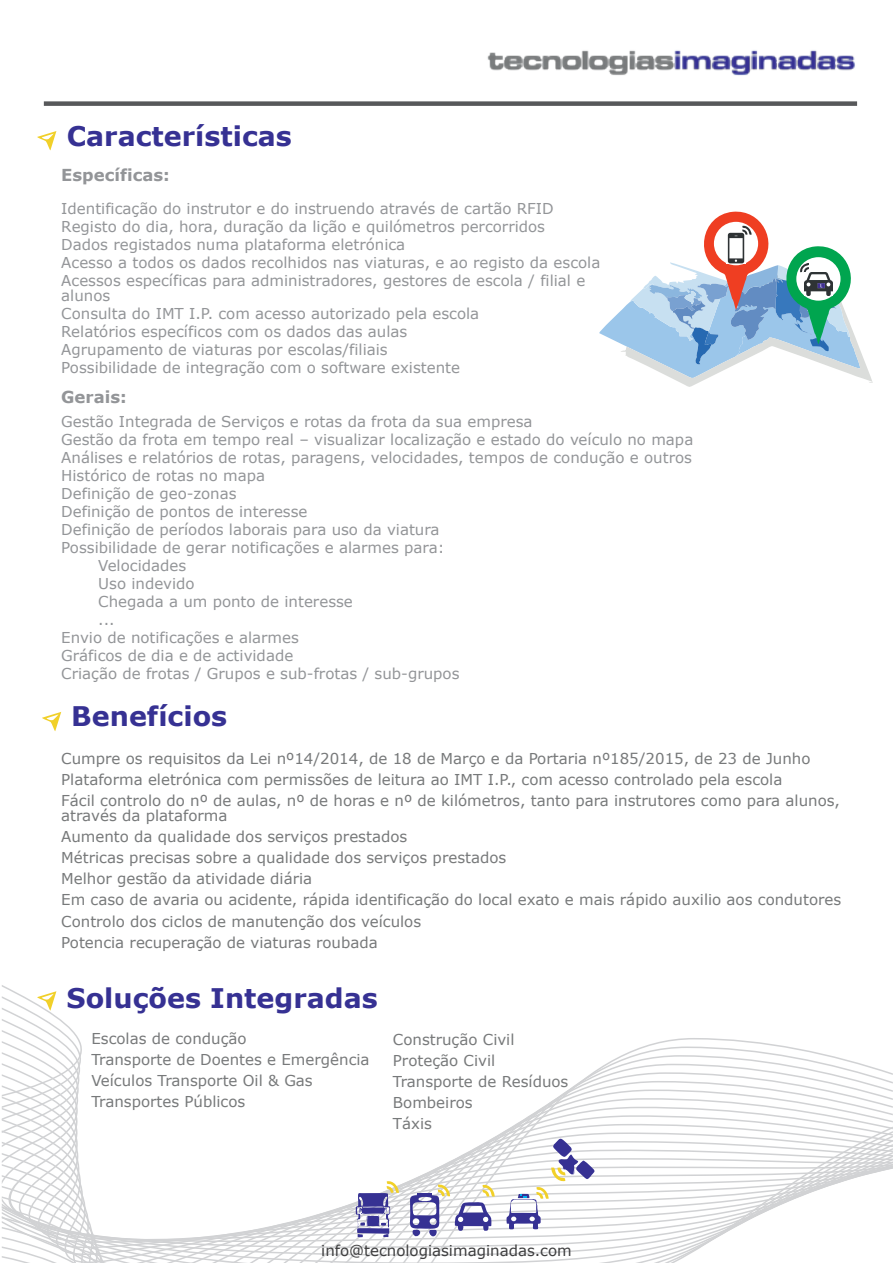
<style>
.page{position:relative;width:893px;height:1263px;background:#fff}
.page>*{position:absolute;margin:0;border:0;box-sizing:border-box;transform-origin:0 0}
.t1{font:700 27px "Verdana";color:#363193}
.t2{font:700 16.5px "Verdana";color:#939598}
.t3{font:15px/18px "Verdana";color:#939598}
.t4{font:15px/21px "Verdana";color:#77797a}
.t5{font:15px "Verdana";color:#3e3e3f}
</style>
<div class="page">
<svg style="left:2px;top:1081px;width:368px;height:182px"></svg>
<svg style="left:399px;top:1179px;width:14px;height:84px"></svg>
<svg style="left:428px;top:1038px;width:465px;height:225px"></svg>
<svg style="left:37px;top:131px;width:19px;height:19px"></svg>
<svg style="left:42px;top:712px;width:19px;height:19px"></svg>
<svg style="left:409px;top:1183px;width:86px;height:55px"></svg>
<svg style="left:356px;top:1180px;width:43px;height:57px"></svg>
<svg style="left:506px;top:1135px;width:90px;height:94px"></svg>
<svg style="left:37px;top:991px;width:19px;height:19px"></svg>
<div style="left:44px;top:101px;width:813px;height:5px;background:#57585a"></div>
<svg style="left:599px;top:211px;width:274px;height:176px"></svg>
<img style="left:805px;top:272px;width:27px;height:23px">
<img style="left:485px;top:50px;width:373px;height:56px">
<h1 class="t1" style="left:67px;top:117px;width:227px">Características</h1>
<p class="t2" style="left:61px;top:163px;width:110px">Específicas:</p>
<p class="t3" style="left:61px;top:199px;width:541px">Identificação do instrutor e do instruendo através de cartão RFID Registo do dia, hora, duração da lição e quilómetros percorridos<br>Dados registados numa plataforma eletrónica<br>Acesso a todos os dados recolhidos nas viaturas, e ao registo da escola Acessos específicas para administradores, gestores de escola / filial e</p>
<p class="t3" style="left:61px;top:286px;width:419px">alunos<br>Consulta do IMT I.P. com acesso autorizado pela escola Relatórios específicos com os dados das aulas Agrupamento de viaturas por escolas/filiais Possibilidade de integração com o software existente</p>
<p class="t2" style="left:61px;top:385px;width:67px">Gerais:</p>
<p class="t3" style="left:61px;top:412px;width:473px">Gestão Integrada de Serviços e rotas da frota da sua empresa</p>
<p class="t3" style="left:61px;top:430px;width:634px">Gestão da frota em tempo real – visualizar localização e estado do veículo no mapa</p>
<p class="t3" style="left:61px;top:448px;width:632px">Análises e relatórios de rotas, paragens, velocidades, tempos de condução e outros</p>
<p class="t3" style="left:61px;top:466px;width:205px">Histórico de rotas no mapa</p>
<p class="t3" style="left:61px;top:484px;width:177px">Definição de geo-zonas</p>
<p class="t3" style="left:61px;top:502px;width:248px">Definição de pontos de interesse</p>
<p class="t3" style="left:61px;top:520px;width:380px">Definição de períodos laborais para uso da viatura</p>
<p class="t3" style="left:61px;top:538px;width:385px">Possibilidade de gerar notificações e alarmes para:</p>
<p class="t3" style="left:98px;top:556px;width:90px">Velocidades</p>
<p class="t3" style="left:98px;top:574px;width:98px">Uso indevido</p>
<p class="t3" style="left:98px;top:592px;width:256px">Chegada a um ponto de interesse</p>
<p class="t3" style="left:98px;top:610px;width:18px">...</p>
<p class="t3" style="left:61px;top:628px;width:239px">Envio de notificações e alarmes</p>
<p class="t3" style="left:61px;top:646px;width:234px">Gráficos de dia e de actividade</p>
<p class="t3" style="left:61px;top:664px;width:400px">Criação de frotas / Grupos e sub-frotas / sub-grupos</p>
<h1 class="t1" style="left:71px;top:697px;width:157px">Benefícios</h1>
<p class="t4" style="left:61px;top:748px;width:780px">Cumpre os requisitos da Lei nº14/2014, de 18 de Março e da Portaria nº185/2015, de 23 de Junho<br>Plataforma eletrónica com permissões de leitura ao IMT I.P., com acesso controlado pela escola<br>Fácil controlo do nº de aulas, nº de horas e nº de kilómetros, tanto para instrutores como para alunos,</p>
<p class="t4" style="left:61px;top:805px;width:781px">através da plataforma<br>Aumento da qualidade dos serviços prestados<br>Métricas precisas sobre a qualidade dos serviços prestados<br>Melhor gestão da atividade diária<br>Em caso de avaria ou acidente, rápida identificação do local exato e mais rápido auxilio aos condutores Controlo dos ciclos de manutenção dos veículos<br>Potencia recuperação de viaturas roubada</p>
<h1 class="t1" style="left:67px;top:979px;width:313px">Soluções Integradas</h1>
<p class="t4" style="left:393px;top:1029px;width:177px">Construção Civil<br>Proteção Civil<br>Transporte de Resíduos<br>Bombeiros<br>Táxis</p>
<p class="t4" style="left:91px;top:1028px;width:280px">Escolas de condução<br>Transporte de Doentes e Emergência<br>Veículos Transporte Oil &amp; Gas<br>Transportes Públicos</p>
<p class="t5" style="left:321px;top:1240px;width:252px">info@tecnologiasimaginadas.com</p>
</div>
